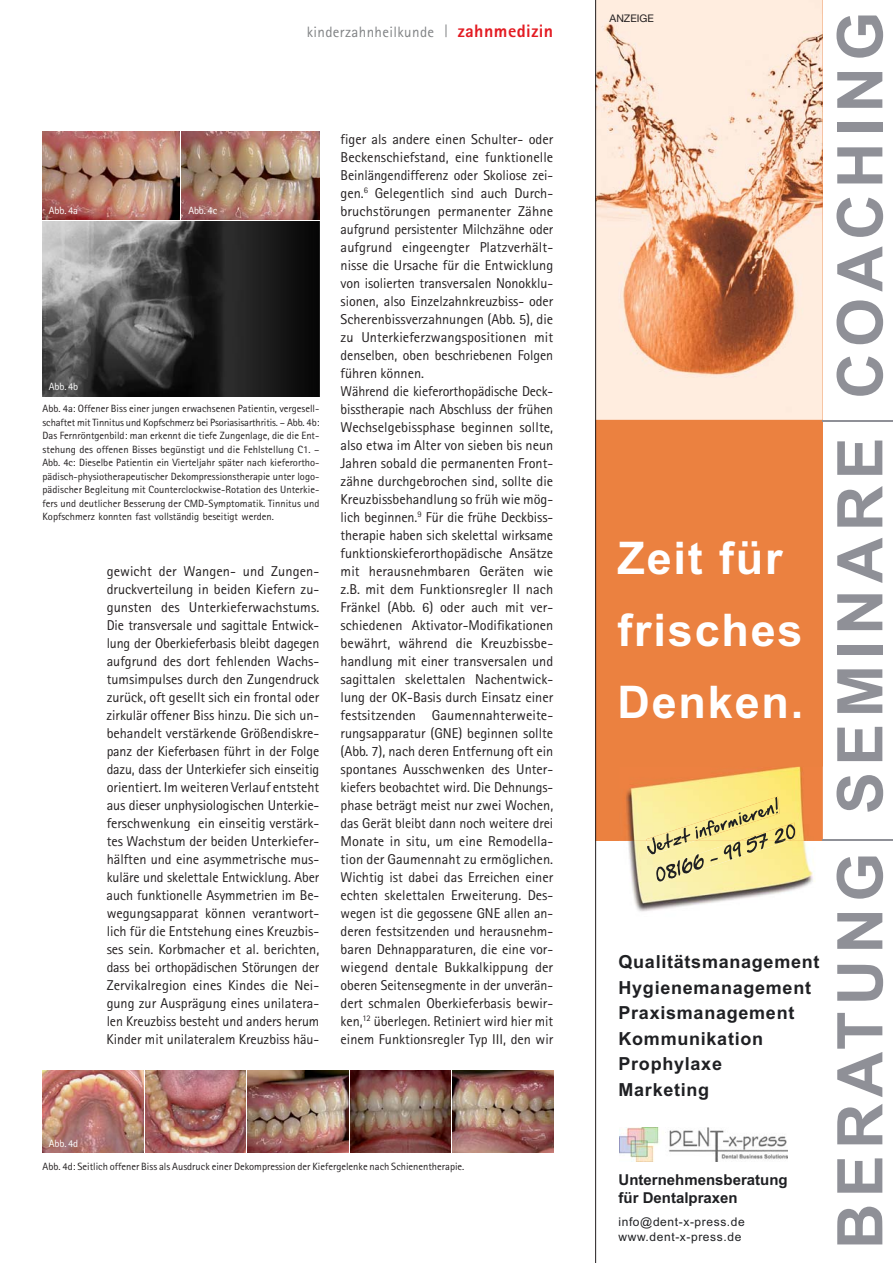
<style>
.page{position:relative;width:893px;height:1263px;background:#fff}
.page>*{position:absolute;margin:0;border:0;box-sizing:border-box;transform-origin:0 0}
.t1{font:63px "Arial Bold MT+T42";letter-spacing:.1em;color:#8f9097}
.t2{font:45px/72px "Arial Bold MT+T42";letter-spacing:.04em;color:#fff}
.t3{font:18px/25.5px "Arial Bold MT+T42";letter-spacing:.04em;color:#1f2023}
.t4{font:800 18px "Rotis Sans Serif";letter-spacing:.025em;color:#e31b22}
.t5{font:15px/18px "Arial Bold MT+T42";color:#1f2023}
.t6{font:15px "Rotis Sans Serif";letter-spacing:.025em;color:#808284}
.t7{font:14.25px/18px "Rotis Sans Serif";color:#231f20;text-align:justify}
.t8{font:12px/14.4px "Arial MT+T42";letter-spacing:.05em;color:#1f2023}
.t9{font:10.5px/13.5px "Rotis Sans Serif";color:#231f20;text-align:justify}
.t10{font:10.5px "Rotis Sans Serif";letter-spacing:-.015em;color:#fff}
.t11{font:10.5px "Helvetica Neue";color:#231f20}
</style>
<div class="page">
<svg style="left:446px;top:24px;width:1px;height:13px"></svg>
<div style="left:595px;top:0;width:228px;height:841px;background:#eb8140"></div>
<img style="left:596px;top:0;width:227px;height:420px">
<img style="left:619px;top:1127px;width:168px;height:35px">
<img style="left:628px;top:841px;width:187px;height:71px">
<img style="left:626px;top:767px;width:197px;height:74px">
<hr style="left:823px;top:420px;width:70px;height:1px;background:#8f9097">
<hr style="left:823px;top:839px;width:70px;height:2px;background:#8f9097">
<img style="left:646px;top:841px;width:9px;height:15px">
<img style="left:647px;top:841px;width:8px;height:14px">
<img style="left:646px;top:796px;width:134px;height:45px">
<img style="left:652px;top:826px;width:50px;height:15px">
<img style="left:655px;top:841px;width:134px;height:43px">
<img style="left:656px;top:854px;width:62px;height:28px">
<img style="left:738px;top:823px;width:58px;height:18px">
<hr style="left:595px;top:0;width:1px;height:1263px;background:#231f20">
<img style="left:43px;top:132px;width:137px;height:88px">
<img style="left:182px;top:132px;width:137px;height:88px">
<img style="left:43px;top:1070px;width:100px;height:82px">
<img style="left:145px;top:1070px;width:101px;height:82px">
<img style="left:248px;top:1070px;width:100px;height:82px">
<img style="left:350px;top:1070px;width:101px;height:82px">
<img style="left:453px;top:1070px;width:100px;height:82px">
<img style="left:43px;top:222px;width:276px;height:174px">
<p class="t6" style="left:307px;top:27px;width:129px">kinderzahnheilkunde</p>
<p class="t4" style="left:458px;top:25px;width:97px">zahnmedizin</p>
<p class="t10" style="left:49px;top:207px;width:31px">Abb. 4a</p>
<p class="t10" style="left:188px;top:207px;width:30px">Abb. 4c</p>
<p class="t10" style="left:49px;top:383px;width:31px">Abb. 4b</p>
<p class="t9" style="left:43px;top:403px;width:278px">Abb. 4a: Offener Biss einer jungen erwachsenen Patientin, vergesell&shy;schaftet mit Tinnitus und Kopfschmerz bei Psoriasisarthritis. – Abb. 4b:<br>Das Fernröntgenbild: man erkennt die tiefe Zungenlage, die die Ent&shy;stehung des offenen Bisses begünstigt und die Fehlstellung C1. – Abb. 4c: Dieselbe Patientin ein Vierteljahr später nach kieferortho - pädisch-phy siotherapeutischer Dekompressionstherapie unter logo&shy;pädischer Begleitung mit Counterclockwise-Rotation des Unterkie&shy;fers und deutlicher Besserung der CMD-Symptomatik. Tinnitus und Kopfschmerz konnten fast vollständig beseitigt werden.</p>
<p class="t7" style="left:107px;top:564px;width:214px">gewicht der Wangen- und Zungen&shy;druckverteilung in beiden Kiefern zu&shy;gunsten des Unterkieferwachstums.<br>Die transversale und sagittale Entwick&shy;lung der Oberkieferbasis bleibt dagegen aufgrund des dort fehlenden Wachs&shy;tumsimpulses durch den Zungendruck zurück, oft gesellt sich ein frontal oder zirkulär offener Biss hinzu. Die sich un&shy;behandelt verstärkende Größendiskre&shy;panz der Kieferbasen führt in der Folge dazu, dass der Unterkiefer sich einseitig orientiert. Im weiteren Verlauf entsteht aus dieser unphysiologischen Unterkie&shy;ferschwenkung ein einseitig verstärk&shy;tes Wachstum der beiden Unterkiefer&shy;hälften und eine asymmetrische mus&shy;kuläre und skelettale Entwicklung. Aber auch funktionelle Asymmetrien im Be&shy;wegungsapparat können verantwort&shy;lich für die Entstehung eines Kreuzbis&shy;ses sein. Korbmacher et al. berichten, dass bei orthopädischen Störungen der Zervikalregion eines Kindes die Nei&shy;gung zur Ausprägung eines unilatera&shy;len Kreuzbiss besteht und anders herum Kinder mit unilateralem Kreuzbiss häu-</p>
<p class="t7" style="left:341px;top:132px;width:214px;text-align:left">figer als andere einen Schulter- oder Beckenschiefstand, eine funktionelle Beinlängendifferenz oder Skoliose zei&shy;gen.<sup>6</sup> Gelegentlich sind auch Durch&shy;bruchstörungen permanenter Zähne aufgrund persistenter Milchzähne oder aufgrund eingeengter Platzverhält&shy;nisse die Ursache für die Entwicklung von isolierten transversalen Nonokklu&shy;sionen, also Einzelzahnkreuzbiss- oder Scherenbissverzahnungen (Abb. 5), die zu Unterkieferzwangspositionen mit denselben, oben beschriebenen Folgen führen können.<br>Während die kieferorthopädische Deck&shy;bisstherapie nach Abschluss der frühen Wechselgebissphase beginnen sollte, also etwa im Alter von sieben bis neun Jahren sobald die permanenten Front&shy;zähne durchgebrochen sind, sollte die Kreuzbissbehandlung so früh wie mög&shy;lich beginnen.<sup>9</sup> Für die frühe Deckbiss&shy;therapie haben sich skelettal wirksame funktionskieferorthopädische Ansätze mit herausnehmbaren Geräten wie z.B. mit dem Funktionsregler II nach Fränkel (Abb. 6) oder auch mit ver - schiedenen Aktivator-Modifikationen bewährt, während die Kreuzbissbe&shy;handlung mit einer transversalen und sagittalen skelettalen Nachentwick&shy;lung der OK-Basis durch Einsatz einer festsitzenden Gaumennahterweite&shy;rungsapparatur (GNE) beginnen sollte (Abb. 7), nach deren Entfernung oft ein spontanes Ausschwenken des Unter&shy;kiefers beobachtet wird. Die Dehnungs&shy;phase beträgt meist nur zwei Wochen, das Gerät bleibt dann noch weitere drei Monate in situ, um eine Remodella&shy;tion der Gaumennaht zu ermöglichen.<br>Wichtig ist dabei das Erreichen einer echten skelettalen Erweiterung. Des&shy;wegen ist die gegossene GNE allen an&shy;deren festsitzenden und herausnehm - baren Dehnapparaturen, die eine vor&shy;wiegend dentale Bukkalkippung der oberen Seitensegmente in der unverän&shy;dert schmalen Oberkieferbasis bewir&shy;ken,<sup>12</sup> überlegen. Retiniert wird hier mit einem Funktionsregler Typ III, den wir</p>
<p class="t10" style="left:49px;top:1139px;width:31px">Abb. 4d</p>
<p class="t9" style="left:43px;top:1160px;width:423px">Abb. 4d: Seitlich offener Biss als Ausdruck einer Dekompression der Kiefergelenke nach Schienentherapie.</p>
<p class="t11" style="left:610px;top:14px;width:46px">ANZEIGE</p>
<h2 class="t2" style="left:617px;top:523px;width:187px">Zeit für frisches<br>Denken.</h2>
<p class="t3" style="left:618px;top:949px;width:203px">Qualitätsmanagement<br>Hygienemanagement<br>Praxismanagement<br>Kommunikation<br>Prophylaxe<br>Marketing</p>
<p class="t5" style="left:618px;top:1171px;width:171px">Unternehmensberatung für Dentalpraxen</p>
<p class="t8" style="left:618px;top:1215px;width:128px">info@dent-x-press.de www.dent-x-press.de</p>
<h1 class="t1" style="left:824px;top:1249px;width:1239px;rotate:-90deg">BERATUNG SEMINARE COACHING</h1>
</div>
